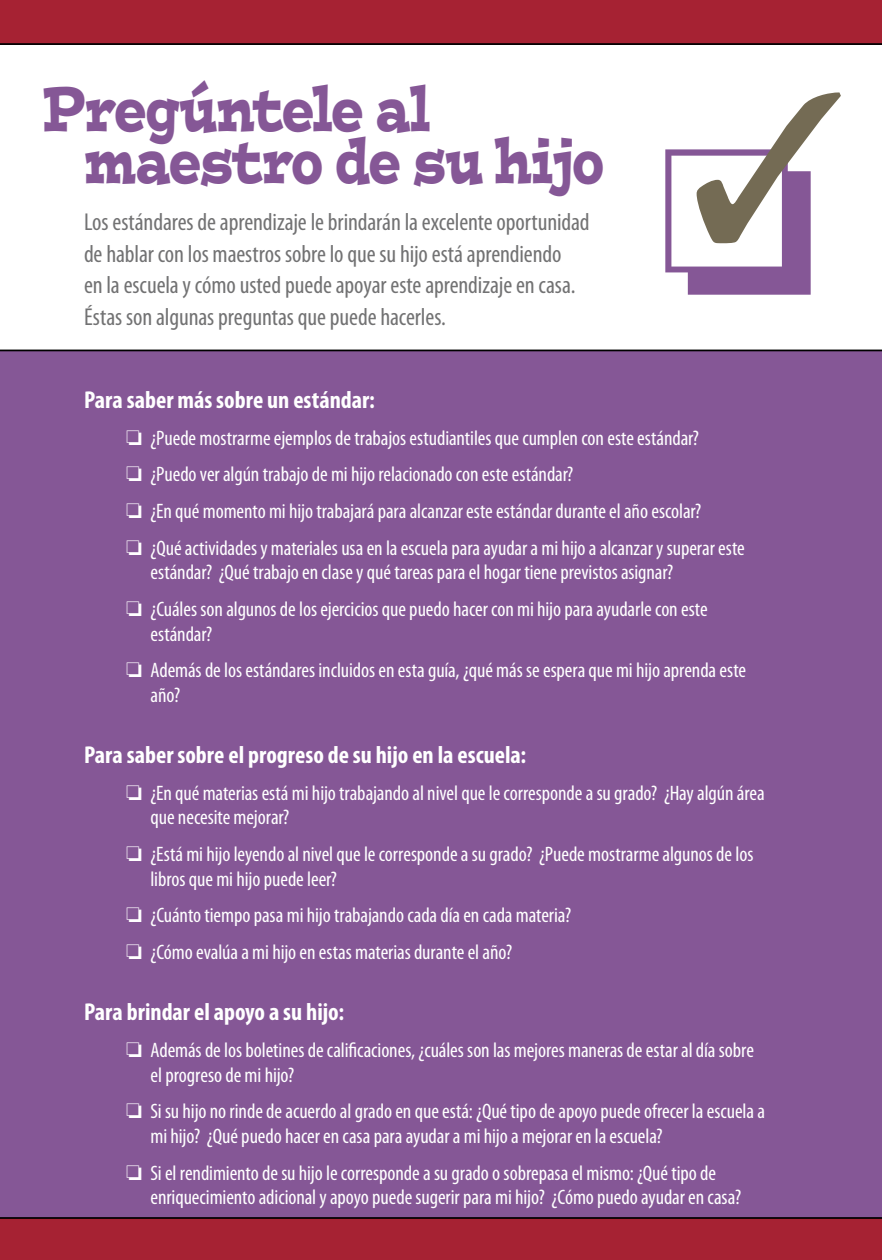
<style>
.page{position:relative;width:882px;height:1260px;background:#fff}
.page>*{position:absolute;margin:0;border:0;box-sizing:border-box;transform-origin:0 0}
.t1{font:63px/52.5px "Postino Std";letter-spacing:-.02em;color:#855796;scale:.7 1}
.t2{font:condensed 24.5px/31.5px "Myriad Pro";letter-spacing:-.005em;color:#727273}
.t3{font:700 condensed 24.5px "Myriad Pro";color:#fff}
.t4{font:condensed 21px/36.8px "Myriad Pro";letter-spacing:-.005em;color:#fff}
</style>
<div class="page">
<div style="left:0;top:350px;width:882px;height:867px;background:#855796"></div>
<div style="left:0;top:1217px;width:882px;height:43px;background:#a62233"></div>
<div style="left:0;top:0;width:882px;height:45px;background:#a62233"></div>
<h1 class="t1" style="left:84px;top:81px;width:745px;text-indent:-42px">Pregúntele al maestro de su hijo</h1>
<p class="t2" style="left:84px;top:206px;width:507px">Los estándares de aprendizaje le brindarán la excelente oportunidad de hablar con los maestros sobre lo que su hijo está aprendiendo<br>en la escuela y cómo usted puede apoyar este aprendizaje en casa.<br>Éstas son algunas preguntas que puede hacerles.</p>
<p class="t3" style="left:84px;top:384px;width:293px">Para saber más sobre un estándar:</p>
<p class="t4" style="left:126px;top:419px;width:620px">❏ ¿Puede mostrarme ejemplos de trabajos estudiantiles que cumplen con este estándar?<br>❏ ¿Puedo ver algún trabajo de mi hijo relacionado con este estándar?<br>❏ ¿En qué momento mi hijo trabajará para alcanzar este estándar durante el año escolar?<br>❏ ¿Qué actividades y materiales usa en la escuela para ayudar a mi hijo a alcanzar y superar este</p>
<p class="t4" style="left:126px;top:554px;width:583px;text-align:center">estándar? ¿Qué trabajo en clase y qué tareas para el hogar tiene previstos asignar?<br>❏ ¿Cuáles son algunos de los ejercicios que puedo hacer con mi hijo para ayudarle con este</p>
<p class="t4" style="left:126px;top:615px;width:622px;text-indent:25px">estándar?<br>❏ Además de los estándares incluidos en esta guía, ¿qué más se espera que mi hijo aprenda este</p>
<p class="t4" style="left:151px;top:676px;width:31px">año?</p>
<p class="t3" style="left:84px;top:740px;width:444px">Para saber sobre el progreso de su hijo en la escuela:</p>
<p class="t4" style="left:151px;top:780px;width:616px;line-height:24.5px;text-indent:-25px">❏ ¿En qué materias está mi hijo trabajando al nivel que le corresponde a su grado? ¿Hay algún área que necesite mejorar?</p>
<p class="t4" style="left:151px;top:842px;width:604px;line-height:24.5px;text-indent:-25px">❏ ¿Está mi hijo leyendo al nivel que le corresponde a su grado? ¿Puede mostrarme algunos de los libros que mi hijo puede leer?</p>
<p class="t4" style="left:126px;top:897px;width:447px">❏ ¿Cuánto tiempo pasa mi hijo trabajando cada día en cada materia? ❏ ¿Cómo evalúa a mi hijo en estas materias durante el año?</p>
<p class="t3" style="left:84px;top:997px;width:262px">Para brindar el apoyo a su hijo:</p>
<p class="t4" style="left:151px;top:1038px;width:605px;line-height:24.5px;text-indent:-25px">❏ Además de los boletines de calificaciones, ¿cuáles son las mejores maneras de estar al día sobre el progreso de mi hijo?</p>
<p class="t4" style="left:151px;top:1099px;width:616px;line-height:24.5px;text-indent:-25px">❏ Si su hijo no rinde de acuerdo al grado en que está: ¿Qué tipo de apoyo puede ofrecer la escuela a mi hijo? ¿Qué puedo hacer en casa para ayudar a mi hijo a mejorar en la escuela?</p>
<p class="t4" style="left:151px;top:1160px;width:592px;line-height:24.5px;text-indent:-25px">❏ Si el rendimiento de su hijo le corresponde a su grado o sobrepasa el mismo: ¿Qué tipo de enriquecimiento adicional y apoyo puede sugerir para mi hijo? ¿Cómo puedo ayudar en casa?</p>
</div>
